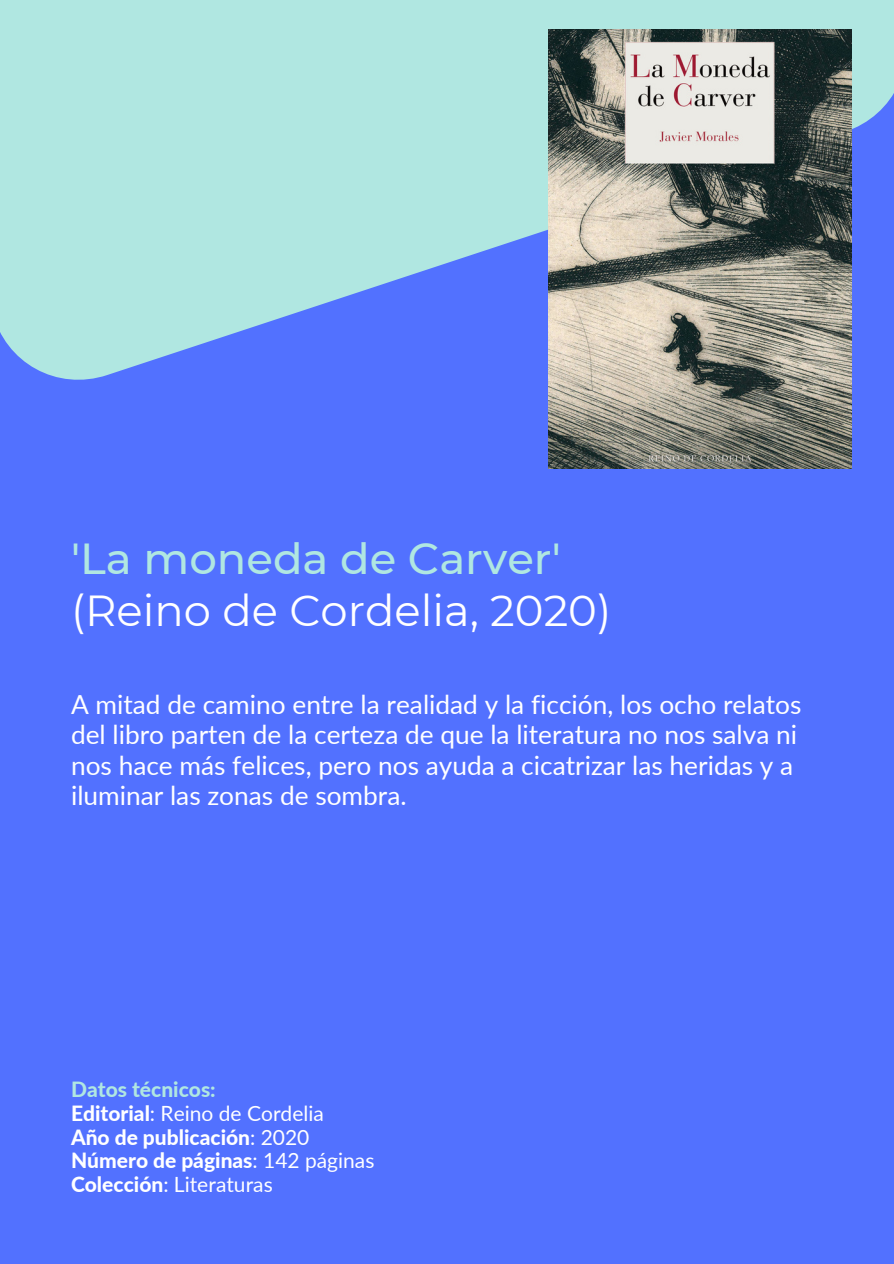
<style>
.page{position:relative;width:894px;height:1264px;background:#fff}
.page>*{position:absolute;margin:0;border:0;box-sizing:border-box;transform-origin:0 0}
.t1{font:43.35px "Montserrat";color:#fff}
.t2{font:500 43.35px "Montserrat";color:#b0e7e1}
.t3{font:26.25px/30.5px "Lato";color:#fff}
.t4{font:800 21px "Lato";color:#fff}
.t5{font:21px "Lato";color:#fff}
.t6{font:800 21px "Lato";color:#b0e7e1}
.s1{font-weight:800}
.s2{font-weight:400}
</style>
<div class="page">
<div style="left:0;top:0;width:893px;height:1263px;background:#5271ff"></div>
<svg style="left:0;top:0;width:893px;height:404px;fill:#b0e7e1"></svg>
<img style="left:548px;top:30px;width:303px;height:438px">
<p class="t2" style="left:71px;top:532px;width:491px">'La moneda de Carver'</p>
<p class="t1" style="left:71px;top:584px;width:541px">(Reino de Cordelia, 2020)</p>
<p class="t3" style="left:71px;top:688px;width:731px">A mitad de camino entre la realidad y la ficción, los ocho relatos del libro parten de la certeza de que la literatura no nos salva ni nos hace más felices, pero nos ayuda a cicatrizar las heridas y a iluminar las zonas de sombra.</p>
<p class="t6" style="left:71px;top:1076px;width:146px">Datos técnicos:</p>
<p class="t5" style="left:71px;top:1100px;width:254px"><span class="s1">Editorial</span>: Reino de Cordelia</p>
<p class="t4" style="left:71px;top:1123px;width:240px">Año de publicación<span class="s2">: 2020</span></p>
<p class="t4" style="left:71px;top:1147px;width:305px">Número de páginas<span class="s2">: 142 páginas</span></p>
<p class="t5" style="left:71px;top:1171px;width:203px"><span class="s1">Colección</span>: Literaturas</p>
</div>
